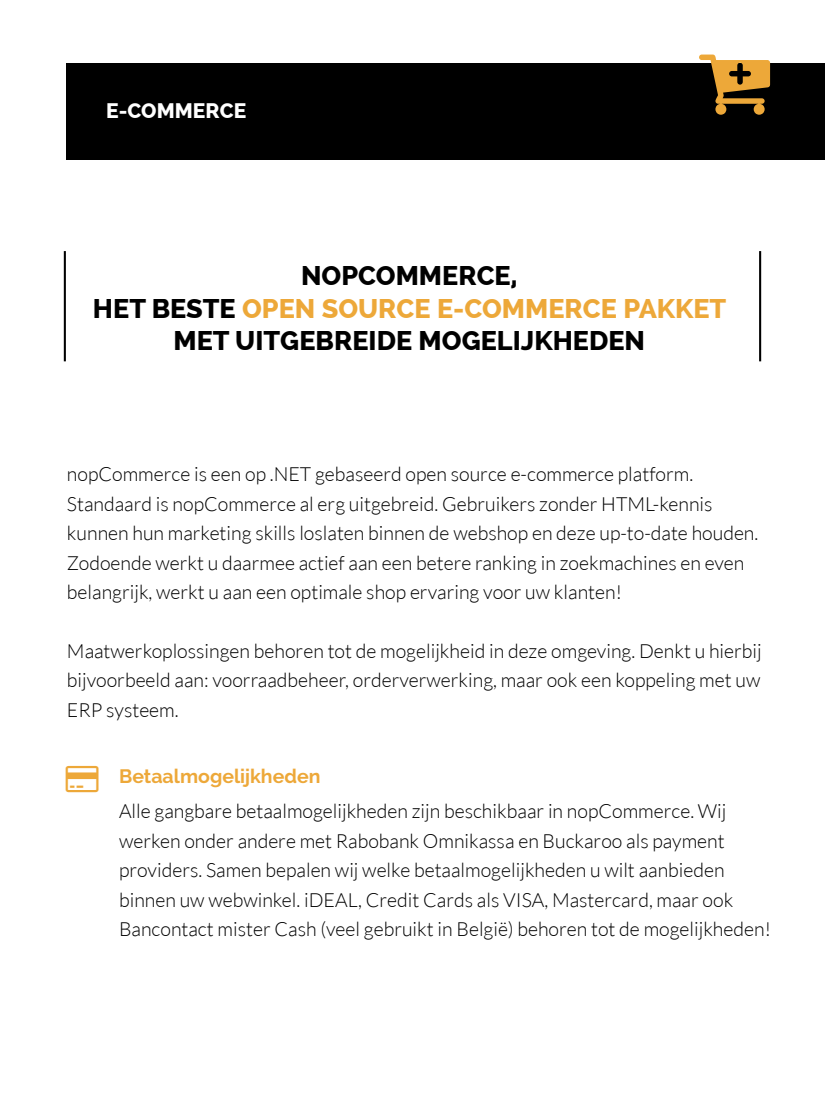
<style>
.page{position:relative;width:825px;height:1115px;background:#fff}
.page>*{position:absolute;margin:0;border:0;box-sizing:border-box;transform-origin:0 0}
.t1{font:800 27px/32.4px "Raleway";color:#000;text-align:center}
.t2{font:800 21px "Raleway";color:#fff}
.t3{font:300 19.5px/29.4px "Lato";color:#000}
.t4{font:700 19.5px "Raleway";color:#eda839}
.s1{color:#eda839}
</style>
<div class="page">
<div style="left:67px;top:63px;width:758px;height:96px;background:#000"></div>
<hr style="left:64px;top:251px;width:2px;height:110px;background:#000">
<hr style="left:759px;top:251px;width:2px;height:110px;background:#000">
<p class="t2" style="left:106px;top:102px;width:141px">E-COMMERCE</p>
<h1 class="t1" style="left:93px;top:261px;width:635px">NOPCOMMERCE,<br>HET BESTE <span class="s1">OPEN SOURCE E-COMMERCE PAKKET<br></span>MET UITGEBREIDE MOGELIJKHEDEN</h1>
<p class="t3" style="left:67px;top:461px;width:693px">nopCommerce is een op .NET gebaseerd open source e-commerce platform.<br>Standaard is nopCommerce al erg uitgebreid. Gebruikers zonder HTML-kennis kunnen hun marketing skills loslaten binnen de webshop en deze up-to-date houden.<br>Zodoende werkt u daarmee actief aan een betere ranking in zoekmachines en even belangrijk, werkt u aan een optimale shop ervaring voor uw klanten!</p>
<p class="t3" style="left:67px;top:637px;width:696px;text-align:justify">Maatwerkoplossingen behoren tot de mogelijkheid in deze omgeving. Denkt u hierbij bijvoorbeeld aan: voorraadbeheer, orderverwerking, maar ook een koppeling met uw ERP systeem.</p>
<p class="t4" style="left:119px;top:767px;width:203px">Betaalmogelijkheden</p>
<p class="t3" style="left:119px;top:797px;width:653px">Alle gangbare betaalmogelijkheden zijn beschikbaar in nopCommerce. Wij werken onder andere met Rabobank Omnikassa en Buckaroo als payment providers. Samen bepalen wij welke betaalmogelijkheden u wilt aanbieden binnen uw webwinkel. iDEAL, Credit Cards als VISA, Mastercard, maar ook Bancontact mister Cash (veel gebruikt in België) behoren tot de mogelijkheden!</p>
</div>
